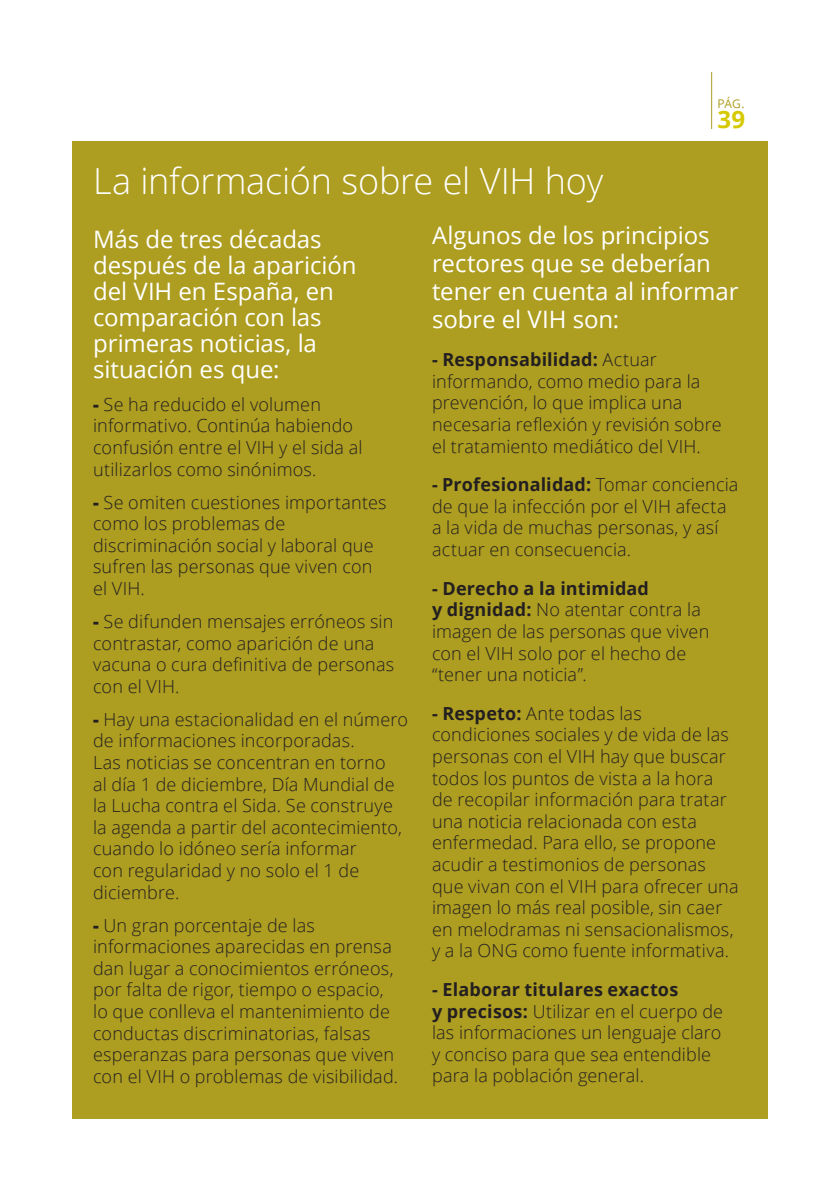
<style>
.page{position:relative;width:840px;height:1191px;background:#fff}
.page>*{position:absolute;margin:0;border:0;box-sizing:border-box;transform-origin:0 0}
.t1{font:300 36px "Open Sans";letter-spacing:-.005em;color:#fff}
.t2{font:24px/26px "Open Sans";letter-spacing:-.005em;color:#fff}
.t3{font:700 24px "Open Sans";color:#d6c801}
.t4{font:300 18px/21.6px "Open Sans";letter-spacing:.01em;color:#231f20}
.t5{font:12px "Open Sans";color:#ad9d20}
.s1{font-weight:800}
.s2{font-weight:700}
</style>
<div class="page">
<div style="left:72px;top:142px;width:695px;height:977px;background:#ad9d20"></div>
<hr style="left:710px;top:72px;width:1px;height:57px;background:#ad9d20">
<p class="t5" style="left:717px;top:95px;width:29px">PÁG.</p>
<h1 class="t1" style="left:93px;top:156px;width:511px">La información sobre el VIH hoy</h1>
<h2 class="t3" style="left:717px;top:103px;width:29px">39</h2>
<h2 class="t2" style="left:93px;top:225px;width:265px">Más de tres décadas después de la aparición del VIH en España, en comparación con las primeras noticias, la situación es que:</h2>
<p class="t4" style="left:93px;top:393px;width:271px"><span class="s1">-</span> Se ha reducido el volumen informativo. Continúa habiendo confusión entre el VIH y el sida al utilizarlos como sinónimos.</p>
<p class="t4" style="left:93px;top:491px;width:295px"><span class="s1">-</span> Se omiten cuestiones importantes como los problemas de discriminación social y laboral que sufren las personas que viven con el VIH.</p>
<p class="t4" style="left:93px;top:610px;width:302px"><span class="s1">-</span> Se difunden mensajes erróneos sin contrastar, como aparición de una vacuna o cura definitiva de personas con el VIH.</p>
<p class="t4" style="left:93px;top:708px;width:316px"><span class="s1">-</span> Hay una estacionalidad en el número de informaciones incorporadas.<br>Las noticias se concentran en torno<br>al día 1 de diciembre, Día Mundial de la Lucha contra el Sida. Se construye la agenda a partir del acontecimiento, cuando lo idóneo sería informar<br>con regularidad y no solo el 1 de diciembre.</p>
<p class="t4" style="left:93px;top:913px;width:306px"><span class="s1">-</span> Un gran porcentaje de las informaciones aparecidas en prensa dan lugar a conocimientos erróneos, por falta de rigor, tiempo o espacio, lo que conlleva el mantenimiento de conductas discriminatorias, falsas esperanzas para personas que viven con el VIH o problemas de visibilidad.</p>
<h2 class="t2" style="left:432px;top:220px;width:308px;line-height:28px">Algunos de los principios rectores que se deberían tener en cuenta al informar sobre el VIH son:</h2>
<p class="t4" style="left:432px;top:348px;width:291px"><span class="s2">- Responsabilidad:</span> Actuar informando, como medio para la prevención, lo que implica una necesaria reflexión y revisión sobre el tratamiento mediático del VIH.</p>
<p class="t4" style="left:432px;top:473px;width:308px"><span class="s2">- Profesionalidad:</span> Tomar conciencia de que la infección por el VIH afecta a la vida de muchas personas, y así actuar en consecuencia.</p>
<p class="t4" style="left:432px;top:577px;width:278px"><span class="s2">- Derecho a la intimidad<br>y dignidad:</span> No atentar contra la imagen de las personas que viven con el VIH solo por el hecho de “tener una noticia”.</p>
<p class="t4" style="left:432px;top:702px;width:308px"><span class="s2">- Respeto:</span> Ante todas las condiciones sociales y de vida de las personas con el VIH hay que buscar todos los puntos de vista a la hora<br>de recopilar información para tratar una noticia relacionada con esta enfermedad. Para ello, se propone acudir a testimonios de personas que vivan con el VIH para ofrecer una imagen lo más real posible, sin caer en melodramas ni sensacionalismos, y a la ONG como fuente informativa.</p>
<p class="t4" style="left:432px;top:978px;width:292px"><span class="s2">- Elaborar titulares exactos<br>y precisos:</span> Utilizar en el cuerpo de las informaciones un lenguaje claro y conciso para que sea entendible para la población general.</p>
</div>
